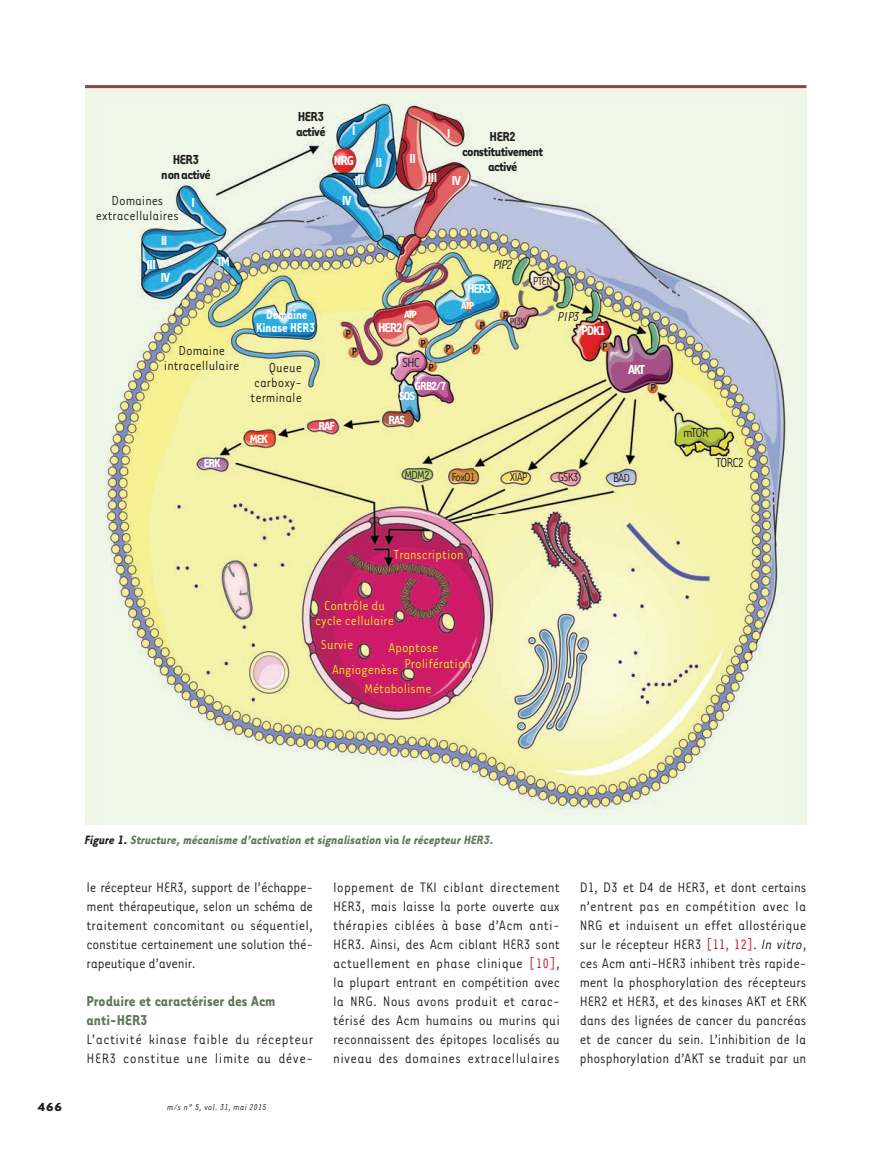
<style>
.page{position:relative;width:893px;height:1149px;background:#fff}
.page>*{position:absolute;margin:0;border:0;box-sizing:border-box;transform-origin:0 0}
.t1{font:700 16.5px/18.9px "Tarzana Narrow";color:#5f7659}
.t2{font:15.75px/18.9px "Tarzana Narrow";letter-spacing:-.005em;color:#231f20;text-align:justify}
.t3{font:15.75px/18.9px "Tarzana Narrow";letter-spacing:.025em;color:#231f20}
.t4{font:15px/15px "Tarzana Narrow";color:#ece822;text-align:center}
.t5{font:15px/15px "Tarzana Narrow";color:#231f20;text-align:center}
.t6{font:700 15px/15px "Tarzana Narrow";letter-spacing:-.04em;color:#231f20;text-align:center}
.t7{font:700 15px "Tarzana Narrow";letter-spacing:-.075em;color:#fff}
.t8{font:700 15px/12.1px "Tarzana Narrow";color:#fff;text-align:center;scale:.9 1}
.t9{font:italic 15px "Tarzana Narrow";letter-spacing:-.085em;color:#231f20}
.t10{font:italic 700 13.95px "Tarzana Narrow";color:#5f7659}
.t11{font:13.5px "Tarzana Narrow";letter-spacing:-.07em;color:#231f20}
.t12{font:700 13.5px/10.5px "Tarzana Narrow";letter-spacing:-.065em;color:#fff}
.t13{font:700 13.5px "Tarzana Wide";color:#231f20}
.t14{font:700 12px "Tarzana Narrow";color:#231f20}
.t15{font:700 12px "Tarzana Narrow";letter-spacing:-.095em;color:#fff}
.t16{font:12px "Tarzana Narrow";color:#231f20}
.t17{font:italic 9.75px "Tarzana Narrow";letter-spacing:.025em;color:#231f20}
.s1{color:#231f20}
.s2{font-style:normal}
.s3{color:#bf182a}
.s4{font-style:italic}
</style>
<div class="page">
<div style="left:85px;top:88px;width:721px;height:736px;background:#eff6e8"></div>
<img style="left:106px;top:102px;width:680px;height:707px">
<hr style="left:85px;top:85px;width:721px;height:3px;background:#8d454f">
<p class="t6" style="left:161px;top:151px;width:51px">HER3<br>non activé</p>
<p class="t6" style="left:296px;top:108px;width:31px;text-align:left">HER3 activé</p>
<p class="t7" style="left:352px;top:121px;width:6px">I</p>
<p class="t7" style="left:334px;top:151px;width:22px">NRG</p>
<p class="t7" style="left:354px;top:171px;width:11px">III</p>
<p class="t7" style="left:376px;top:153px;width:8px">II</p>
<p class="t7" style="left:409px;top:149px;width:8px">II</p>
<p class="t7" style="left:428px;top:168px;width:11px">III</p>
<p class="t7" style="left:447px;top:124px;width:6px">I</p>
<p class="t6" style="left:462px;top:128px;width:83px">HER2 constitutivement activé</p>
<p class="t7" style="left:451px;top:171px;width:11px">IV</p>
<p class="t5" style="left:96px;top:192px;width:84px">Domaines extracellulaires</p>
<p class="t7" style="left:191px;top:192px;width:6px">I</p>
<p class="t7" style="left:342px;top:190px;width:11px">IV</p>
<p class="t7" style="left:161px;top:231px;width:8px">II</p>
<p class="t7" style="left:146px;top:255px;width:11px">III</p>
<p class="t7" style="left:217px;top:252px;width:14px">TM</p>
<p class="t9" style="left:494px;top:255px;width:21px">PIP2</p>
<p class="t7" style="left:161px;top:268px;width:11px">IV</p>
<p class="t7" style="left:467px;top:279px;width:26px">HER3</p>
<p class="t11" style="left:533px;top:273px;width:21px">PTEN</p>
<p class="t8" style="left:256px;top:308px;width:67px">Domaine<br>Kinase HER3</p>
<p class="t14" style="left:345px;top:326px;width:7px">P</p>
<p class="t15" style="left:404px;top:306px;width:14px">ATP</p>
<p class="t7" style="left:378px;top:317px;width:26px">HER2</p>
<p class="t15" style="left:461px;top:297px;width:14px">ATP</p>
<p class="t14" style="left:479px;top:317px;width:7px">P</p>
<p class="t14" style="left:503px;top:308px;width:7px">P</p>
<p class="t16" style="left:510px;top:313px;width:17px">PI3K</p>
<p class="t9" style="left:558px;top:308px;width:23px">PIP3</p>
<p class="t7" style="left:581px;top:321px;width:26px">PDK1</p>
<p class="t5" style="left:164px;top:342px;width:77px">Domaine intracellulaire</p>
<p class="t5" style="left:251px;top:359px;width:53px;text-align:justify;text-indent:18px">Queue carboxy&shy;terminale</p>
<p class="t12" style="left:250px;top:433px;width:19px">MEK</p>
<p class="t12" style="left:318px;top:419px;width:18px">RAF</p>
<p class="t14" style="left:352px;top:344px;width:7px">P</p>
<p class="t14" style="left:421px;top:335px;width:7px">P</p>
<p class="t14" style="left:445px;top:341px;width:7px">P</p>
<p class="t14" style="left:473px;top:341px;width:7px">P</p>
<p class="t5" style="left:402px;top:354px;width:19px">SHC</p>
<p class="t12" style="left:399px;top:379px;width:49px;text-indent:16px">GRB2/7<br>SOS</p>
<p class="t12" style="left:388px;top:414px;width:18px">RAS</p>
<p class="t14" style="left:428px;top:359px;width:7px">P</p>
<p class="t14" style="left:602px;top:339px;width:7px">P</p>
<p class="t7" style="left:628px;top:360px;width:18px">AKT</p>
<p class="t14" style="left:650px;top:380px;width:7px">P</p>
<p class="t5" style="left:683px;top:424px;width:27px">mTOR</p>
<p class="t12" style="left:204px;top:457px;width:18px">ERK</p>
<p class="t5" style="left:716px;top:454px;width:30px">TORC2</p>
<p class="t11" style="left:404px;top:466px;width:27px">MDM2</p>
<p class="t11" style="left:452px;top:468px;width:25px">FoxO1</p>
<p class="t11" style="left:510px;top:468px;width:20px">XIAP</p>
<p class="t11" style="left:558px;top:468px;width:22px">GSK3</p>
<p class="t11" style="left:613px;top:470px;width:18px">BAD</p>
<p class="t4" style="left:394px;top:546px;width:71px">Transcription</p>
<p class="t4" style="left:315px;top:597px;width:80px">Contrôle du cycle cellulaire</p>
<p class="t4" style="left:321px;top:635px;width:34px">Survie</p>
<p class="t4" style="left:388px;top:639px;width:51px">Apoptose</p>
<p class="t4" style="left:404px;top:654px;width:68px">Prolifération</p>
<p class="t4" style="left:332px;top:661px;width:68px">Angiogenèse</p>
<p class="t4" style="left:365px;top:679px;width:69px">Métabolisme</p>
<p class="t10" style="left:85px;top:831px;width:410px"><span class="s1">Figure 1.</span> Structure, mécanisme d’activation et signalisation <span class="s2">via</span> le récepteur HER3.</p>
<p class="t2" style="left:87px;top:877px;width:228px">le récepteur HER3, support de l’échappe&shy;ment thérapeutique, selon un schéma de traitement concomitant ou séquentiel, constitue certainement une solution thé&shy;rapeutique d’avenir.</p>
<p class="t1" style="left:87px;top:990px;width:190px">Produire et caractériser des Acm anti-HER3</p>
<p class="t3" style="left:87px;top:1028px;width:228px">L’activité kinase faible du récepteur<br>HER3 constitue une limite au déve-</p>
<p class="t13" style="left:38px;top:1097px;width:26px">466</p>
<p class="t17" style="left:167px;top:1100px;width:101px">m/s n° 5, vol. 31, mai 2015</p>
<p class="t2" style="left:333px;top:877px;width:228px">loppement de TKI ciblant directement HER3, mais laisse la porte ouverte aux thérapies ciblées à base d’Acm anti-HER3. Ainsi, des Acm ciblant HER3 sont actuellement en phase clinique <span class="s3">[10]</span>, la plupart entrant en compétition avec la NRG. Nous avons produit et carac&shy;térisé des Acm humains ou murins qui reconnaissent des épitopes localisés au niveau des domaines extracellulaires</p>
<p class="t2" style="left:580px;top:877px;width:228px">D1, D3 et D4 de HER3, et dont certains n’entrent pas en compétition avec la NRG et induisent un effet allostérique sur le récepteur HER3 <span class="s3">[11, 12]</span>. <span class="s4">In vitro</span>, ces Acm anti-HER3 inhibent très rapide&shy;ment la phosphorylation des récepteurs HER2 et HER3, et des kinases AKT et ERK dans des lignées de cancer du pancréas et de cancer du sein. L’inhibition de la phosphorylation d’AKT se traduit par un</p>
</div>
